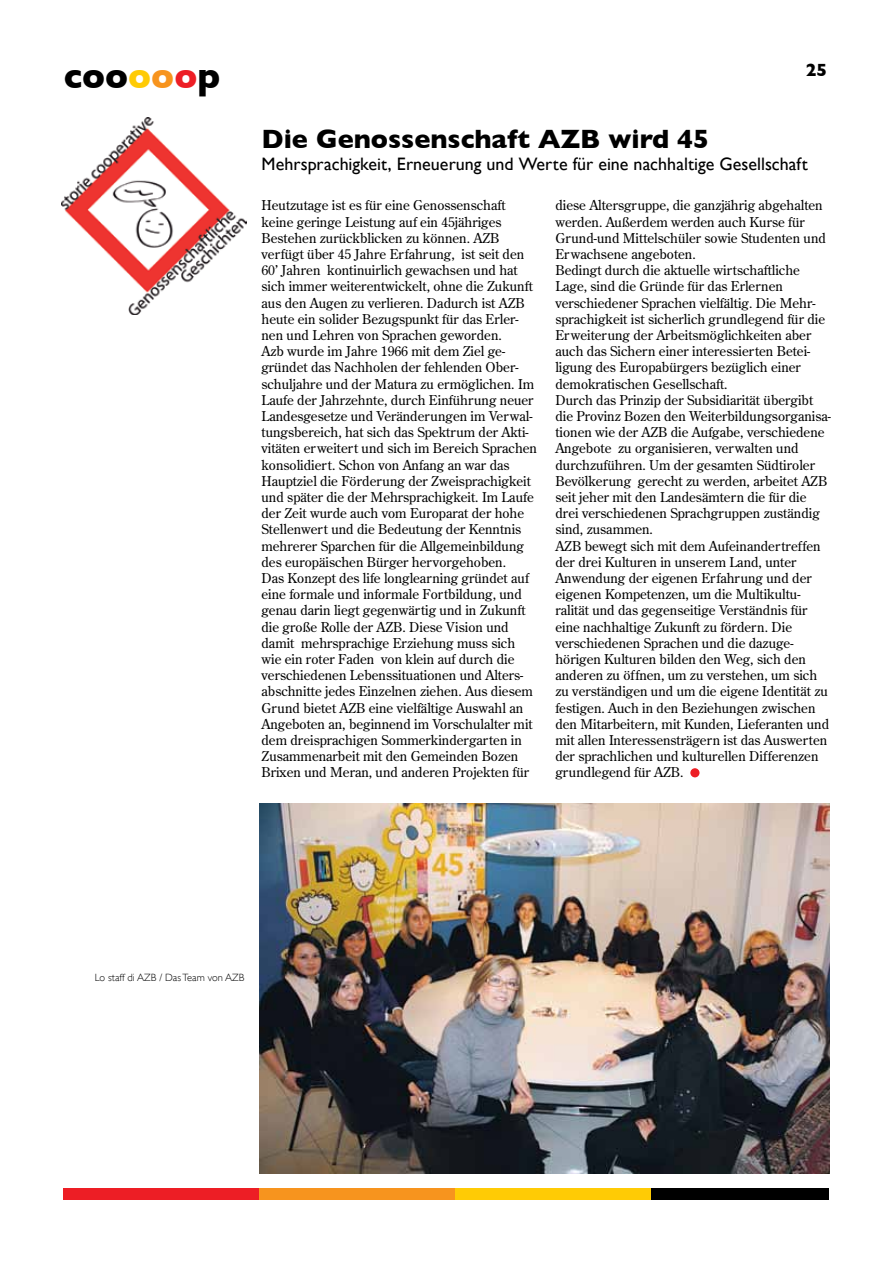
<style>
.page{position:relative;width:893px;height:1263px;background:#fff}
.page>*{position:absolute;margin:0;border:0;box-sizing:border-box;transform-origin:0 0}
.t1{font:700 36px "Gill Sans";color:#000}
.t2{font:700 27px "Gill Sans";color:#000}
.t3{font:18px "Gill Sans";letter-spacing:.005em;color:#000}
.t4{font:700 18px "Gill Sans";color:#000}
.t5{font:13.5px/16.2px "Century Old Style";color:#000}
.t6{font:300 10.5px "Gill Sans";color:#000}
.s1{color:#ffcb05}
.s2{color:#f7941e}
.s3{color:#ed1e25}
</style>
<div class="page">
<div style="left:63px;top:1188px;width:196px;height:11px;background:#ed1e25"></div>
<div style="left:259px;top:1188px;width:196px;height:11px;background:#f7941e"></div>
<div style="left:455px;top:1188px;width:196px;height:11px;background:#ffcb05"></div>
<div style="left:651px;top:1188px;width:178px;height:11px;background:#000"></div>
<img style="left:61px;top:118px;width:185px;height:197px">
<div style="left:690px;top:768px;width:9px;height:9px;background:#ed1e25;border-radius:50%"></div>
<img style="left:259px;top:804px;width:570px;height:370px">
<h1 class="t1" style="left:64px;top:55px;width:158px">coo<span class="s1">o</span><span class="s2">o</span><span class="s3">o</span>p</h1>
<h3 class="t4" style="left:806px;top:60px;width:23px">25</h3>
<h2 class="t2" style="left:261px;top:123px;width:449px">Die Genossenschaft AZB wird 45</h2>
<h3 class="t3" style="left:261px;top:153px;width:548px">Mehrsprachigkeit, Erneuerung und Werte für eine nachhaltige Gesellschaft</h3>
<p class="t5" style="left:261px;top:197px;width:277px">Heutzutage ist es für eine Genossenschaft keine geringe Leistung auf ein 45jähriges Bestehen zurückblicken zu können. AZB verfügt über 45 Jahre Erfahrung, ist seit den 60’ Jahren kontinuirlich gewachsen und hat sich immer weiterentwickelt, ohne die Zukunft aus den Augen zu verlieren. Dadurch ist AZB heute ein solider Bezugspunkt für das Erler&shy;nen und Lehren von Sprachen geworden.<br>Azb wurde im Jahre 1966 mit dem Ziel ge&shy;gründet das Nachholen der fehlenden Ober&shy;schuljahre und der Matura zu ermöglichen. Im Laufe der Jahrzehnte, durch Einführung neuer Landesgesetze und Veränderungen im Verwal&shy;tungsbereich, hat sich das Spektrum der Akti&shy;vitäten erweitert und sich im Bereich Sprachen konsolidiert. Schon von Anfang an war das Hauptziel die Förderung der Zweisprachigkeit und später die der Mehrsprachigkeit. Im Laufe der Zeit wurde auch vom Europarat der hohe Stellenwert und die Bedeutung der Kenntnis mehrerer Sparchen für die Allgemeinbildung des europäischen Bürger hervorgehoben.<br>Das Konzept des life longlearning gründet auf eine formale und informale Fortbildung, und genau darin liegt gegenwärtig und in Zukunft die große Rolle der AZB. Diese Vision und damit mehrsprachige Erziehung muss sich wie ein roter Faden von klein auf durch die verschiedenen Lebenssituationen und Alters&shy;abschnitte jedes Einzelnen ziehen. Aus diesem Grund bietet AZB eine vielfältige Auswahl an Angeboten an, beginnend im Vorschulalter mit dem dreisprachigen Sommerkindergarten in Zusammenarbeit mit den Gemeinden Bozen Brixen und Meran, und anderen Projekten für</p>
<p class="t5" style="left:555px;top:197px;width:277px">diese Altersgruppe, die ganzjährig abgehalten werden. Außerdem werden auch Kurse für Grund-und Mittelschüler sowie Studenten und Erwachsene angeboten.<br>Bedingt durch die aktuelle wirtschaftliche Lage, sind die Gründe für das Erlernen verschiedener Sprachen vielfältig. Die Mehr&shy;sprachigkeit ist sicherlich grundlegend für die Erweiterung der Arbeitsmöglichkeiten aber auch das Sichern einer interessierten Betei&shy;ligung des Europabürgers bezüglich einer demokratischen Gesellschaft.<br>Durch das Prinzip der Subsidiarität übergibt die Provinz Bozen den Weiterbildungsorganisa&shy;tionen wie der AZB die Aufgabe, verschiedene Angebote zu organisieren, verwalten und durchzuführen. Um der gesamten Südtiroler Bevölkerung gerecht zu werden, arbeitet AZB seit jeher mit den Landesämtern die für die drei verschiedenen Sprachgruppen zuständig sind, zusammen.<br>AZB bewegt sich mit dem Aufeinandertreffen der drei Kulturen in unserem Land, unter Anwendung der eigenen Erfahrung und der eigenen Kompetenzen, um die Multikultu&shy;ralität und das gegenseitige Verständnis für eine nachhaltige Zukunft zu fördern. Die verschiedenen Sprachen und die dazuge&shy;hörigen Kulturen bilden den Weg, sich den anderen zu öffnen, um zu verstehen, um sich zu verständigen und um die eigene Identität zu festigen. Auch in den Beziehungen zwischen den Mitarbeitern, mit Kunden, Lieferanten und mit allen Interessensträgern ist das Auswerten der sprachlichen und kulturellen Differenzen grundlegend für AZB.</p>
<p class="t6" style="left:95px;top:971px;width:151px">Lo staff di AZB / Das Team von AZB</p>
</div>
